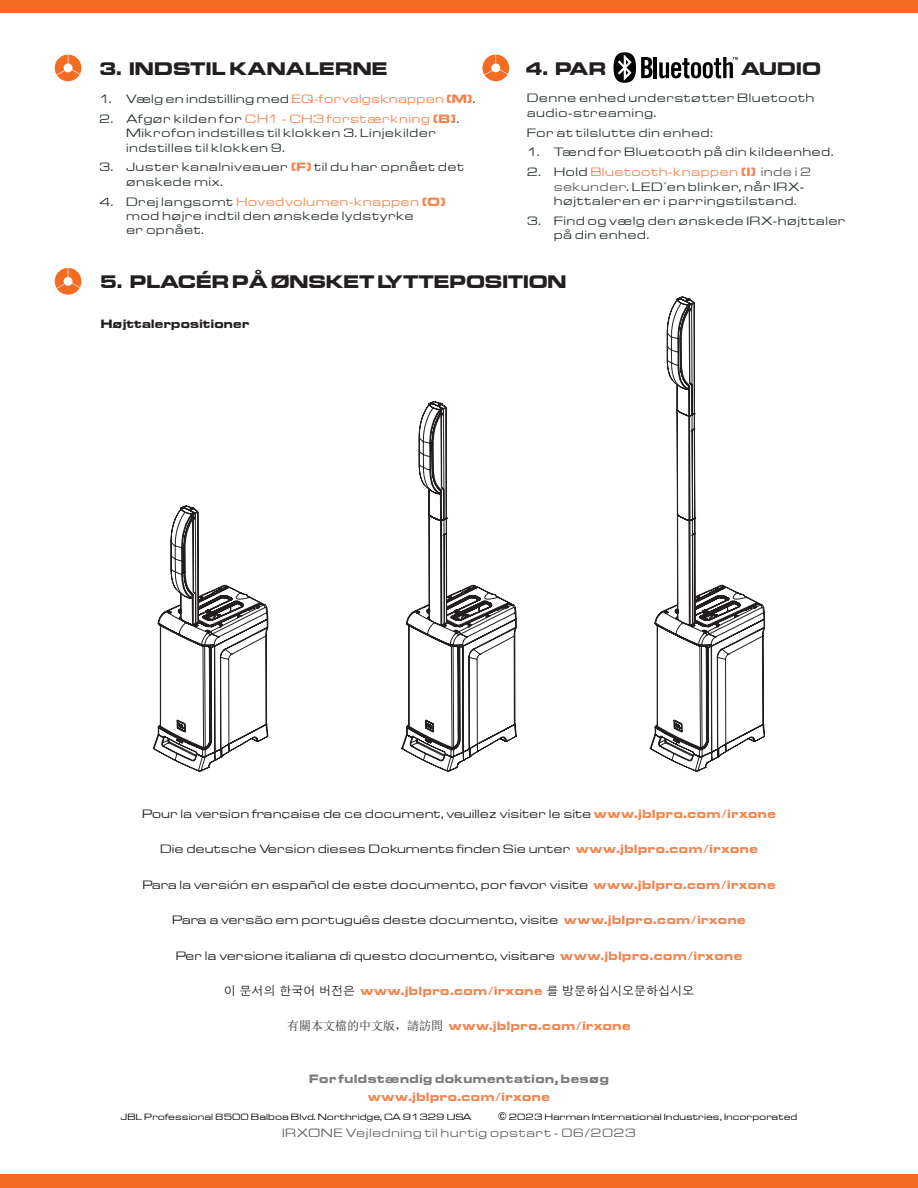
<style>
.page{position:relative;width:918px;height:1188px;background:#fff}
.page>*{position:absolute;margin:0;border:0;box-sizing:border-box;transform-origin:0 0}
.Heading_1{font:700 18px "Eddmond";letter-spacing:-.02em;color:#231f20}
.Heading_1-2{font:700 18px "Eddmond";color:#231f20}
.Numbered_List{font:12px/14.4px "Eddmond";letter-spacing:.03em;color:#293234}
.t1{font:12px "Eddmond";color:#231f20}
.t2{font:700 12px/17.4px "Eddmond";letter-spacing:.025em;color:#787a7d;text-align:center}
.t3{font:12px "Apple Gothic";color:#231f20}
.t4{font:12px "Eddmond";letter-spacing:.03em;color:#63656a}
.t5{font:700 12px "Eddmond";letter-spacing:.025em;color:#f28551}
.t6{font:700 12px "Eddmond";color:#231f20}
.t7{font:9px "Eddmond";color:#000001}
.s1{color:#f28551}
.s2{font-weight:700;color:#f28551}
.s3{color:#57585a}
.s4{font-family:"Eddmond";font-weight:700;color:#f28551}
.s5{font-family:"Sim Sun";font-weight:400;color:#231f20}
</style>
<div class="page">
<div style="left:0;top:1174px;width:918px;height:14px;background:#f36c21"></div>
<div style="left:0;top:0;width:918px;height:13px;background:#f36c21"></div>
<svg style="left:482px;top:55px;width:27px;height:26px"></svg>
<svg style="left:55px;top:55px;width:26px;height:26px"></svg>
<svg style="left:55px;top:268px;width:26px;height:27px"></svg>
<svg style="left:614px;top:52px;width:38px;height:31px"></svg>
<hr style="left:654px;top:57px;width:3px;height:21px;background:#000001">
<svg style="left:659px;top:57px;width:79px;height:21px"></svg>
<svg style="left:650px;top:297px;width:115px;height:474px"></svg>
<svg style="left:402px;top:401px;width:115px;height:370px"></svg>
<svg style="left:153px;top:506px;width:115px;height:265px"></svg>
<p class="Heading_1" style="left:525px;top:57px;width:82px">4. PAR</p>
<p class="Heading_1" style="left:741px;top:57px;width:82px">AUDIO</p>
<p class="Numbered_List" style="left:527px;top:91px;width:289px">Denne enhed understøtter Bluetooth audio-streaming.</p>
<p class="Numbered_List" style="left:527px;top:125px;width:188px">For at tilslutte din enhed:</p>
<p class="Numbered_List" style="left:527px;top:145px;width:308px">1. Tænd for Bluetooth på din kildeenhed.</p>
<p class="Numbered_List" style="left:554px;top:165px;width:259px;text-indent:-27px">2. Hold <span class="s1">Bluetooth-knappen</span> <span class="s2">(I)</span> <span class="s3">inde i 2 sekunder</span>. LED´en blinker, når IRX&shy;højttaleren er i parringstilstand.</p>
<p class="Numbered_List" style="left:554px;top:213px;width:294px;text-indent:-27px">3. Find og vælg den ønskede IRX-højttaler på din enhed.</p>
<p class="Heading_1-2" style="left:99px;top:57px;width:290px">3. INDSTIL KANALERNE</p>
<p class="Numbered_List" style="left:99px;top:92px;width:378px">1. Vælg en indstilling med <span class="s1">EQ-forvalgsknappen</span> <span class="s2">(M)</span>.</p>
<p class="Numbered_List" style="left:126px;top:111px;width:335px;text-indent:-27px">2. Afgør kilden for <span class="s1">CH1 - CH3 forstærkning</span> <span class="s2">(B]</span>.<br>Mikrofon indstilles til klokken 3. Linjekilder indstilles til klokken 9.</p>
<p class="Numbered_List" style="left:126px;top:160px;width:340px;text-indent:-27px">3. Juster kanalniveauer <span class="s2">(F)</span> til du har opnået det ønskede mix.</p>
<p class="Numbered_List" style="left:126px;top:194px;width:321px;text-indent:-27px">4. Drej langsomt <span class="s1">Hovedvolumen-knappen</span> <span class="s2">(O) </span>mod højre indtil den ønskede lydstyrke<br>er opnået.</p>
<p class="Heading_1" style="left:100px;top:270px;width:468px">5. PLACÉR PÅ ØNSKET LYTTEPOSITION</p>
<p class="t6" style="left:100px;top:315px;width:150px">Højttalerpositioner</p>
<p class="t1" style="left:142px;top:806px;width:635px">Pour la version française de ce document, veuillez visiter le site <span class="s2">www.jblpro.com/irxone</span></p>
<p class="t1" style="left:160px;top:841px;width:599px">Die deutsche Version dieses Dokuments finden Sie unter <span class="s2">www.jblpro.com/irxone</span></p>
<p class="t1" style="left:142px;top:876px;width:635px">Para la versión en español de este documento, por favor visite <span class="s2">www.jblpro.com/irxone</span></p>
<p class="t1" style="left:172px;top:912px;width:575px">Para a versão em português deste documento, visite <span class="s2">www.jblpro.com/irxone</span></p>
<p class="t1" style="left:176px;top:947px;width:568px">Per la versione italiana di questo documento, visitare <span class="s2">www.jblpro.com/irxone</span></p>
<p class="t3" style="left:224px;top:984px;width:472px">이 문서의 한국어 버전은 <span class="s4">www.jblpro.com/irxone</span> 를 방문하십시오문하십시오</p>
<p class="t5" style="left:287px;top:1018px;width:345px"><span class="s5">有關本文檔的中文版，請訪問</span> www.jblpro.com/irxone</p>
<p class="t2" style="left:309px;top:1070px;width:302px">For fuldstændig dokumentation, besøg <span class="s1">www.jblpro.com/irxone</span></p>
<p class="t7" style="left:121px;top:1111px;width:352px">JBL Professional 8500 Balboa Blvd. Northridge, CA 91329 USA</p>
<p class="t7" style="left:498px;top:1111px;width:301px">© 2023 Harman International Industries, Incorporated</p>
<p class="t4" style="left:282px;top:1125px;width:355px">IRXONE Vejledning til hurtig opstart - 06/2023</p>
</div>
